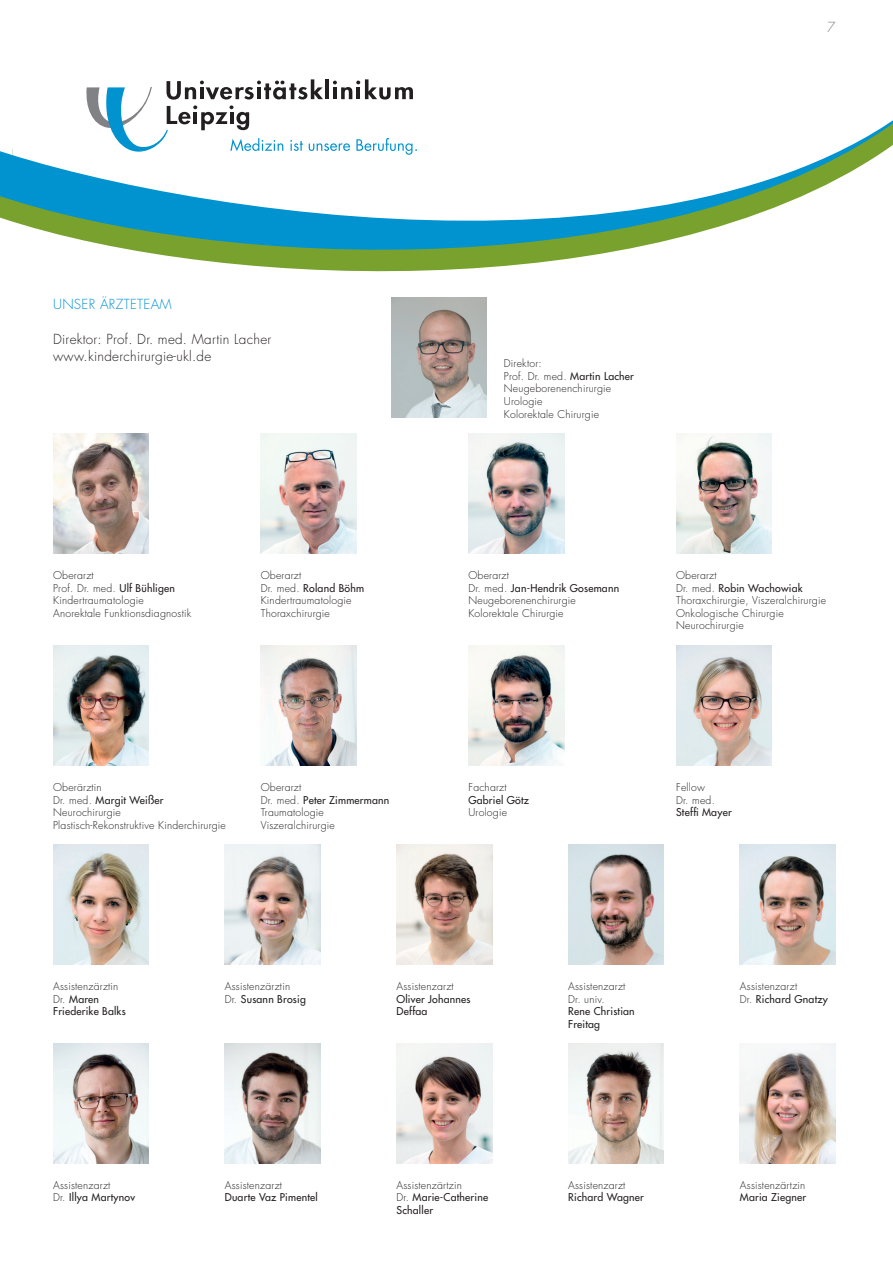
<style>
.page{position:relative;width:893px;height:1263px;background:#fff}
.page>*{position:absolute;margin:0;border:0;box-sizing:border-box;transform-origin:0 0}
.t1{font:300 13.5px/16.5px "Futura Std";letter-spacing:.02em;color:#231f20}
.t2{font:300 13.5px "Futura Std";letter-spacing:.02em;color:#0093d0}
.t3{font:300 13.5px "Futura Std";color:#808285}
.t4{font:300 10.5px/12.6px "Futura Std";letter-spacing:.02em;color:#231f20}
.t5{font:500 10.5px/12.6px "Futura Std";letter-spacing:.02em;color:#231f20}
.s1{font-weight:500}
.s2{font-weight:300}
</style>
<div class="page">
<svg style="left:86px;top:79px;width:327px;height:35px"></svg>
<svg style="left:91px;top:114px;width:802px;height:21px"></svg>
<svg style="left:0;top:135px;width:893px;height:163px"></svg>
<img style="left:53px;top:1043px;width:96px;height:120px">
<img style="left:225px;top:1043px;width:95px;height:120px">
<img style="left:396px;top:1043px;width:96px;height:120px">
<img style="left:568px;top:1043px;width:96px;height:120px">
<img style="left:740px;top:1043px;width:96px;height:120px">
<img style="left:53px;top:845px;width:96px;height:119px">
<img style="left:225px;top:845px;width:95px;height:119px">
<img style="left:396px;top:845px;width:96px;height:119px">
<img style="left:568px;top:845px;width:96px;height:119px">
<img style="left:740px;top:845px;width:96px;height:119px">
<img style="left:53px;top:645px;width:96px;height:120px">
<img style="left:261px;top:645px;width:95px;height:120px">
<img style="left:468px;top:645px;width:96px;height:120px">
<img style="left:676px;top:645px;width:96px;height:120px">
<img style="left:53px;top:433px;width:96px;height:120px">
<img style="left:261px;top:433px;width:95px;height:120px">
<img style="left:468px;top:433px;width:96px;height:120px">
<img style="left:676px;top:433px;width:96px;height:120px">
<img style="left:391px;top:298px;width:96px;height:120px">
<p class="t2" style="left:53px;top:296px;width:120px">UNSER ÄRZTETEAM</p>
<p class="t1" style="left:53px;top:332px;width:220px">Direktor: Prof. Dr. med. Martin Lacher www.kinderchirurgie-ukl.de</p>
<p class="t4" style="left:504px;top:357px;width:132px">Direktor:<br>Prof. Dr. med. <span class="s1">Martin Lacher<br></span>Neugeborenenchirurgie<br>Urologie<br>Kolorektale Chirurgie</p>
<p class="t3" style="left:827px;top:19px;width:10px">7</p>
<p class="t4" style="left:53px;top:569px;width:140px">Oberarzt<br>Prof. Dr. med. <span class="s1">Ulf Bühligen<br></span>Kindertraumatologie<br>Anorektale Funktionsdiagnostik</p>
<p class="t4" style="left:261px;top:569px;width:105px">Oberarzt<br>Dr. med. <span class="s1">Roland Böhm<br></span>Kindertraumatologie<br>Thoraxchirurgie</p>
<p class="t4" style="left:468px;top:569px;width:152px">Oberarzt<br>Dr. med. <span class="s1">Jan-Hendrik Gosemann<br></span>Neugeborenenchirurgie<br>Kolorektale Chirurgie</p>
<p class="t4" style="left:676px;top:569px;width:151px">Oberarzt<br>Dr. med. <span class="s1">Robin Wachowiak<br></span>Thoraxchirurgie, Viszeralchirurgie<br>Onkologische Chirurgie<br>Neurochirurgie</p>
<p class="t4" style="left:53px;top:781px;width:174px">Oberärztin<br>Dr. med. <span class="s1">Margit Weißer<br></span>Neurochirurgie<br>Plastisch-Rekonstruktive Kinderchirurgie</p>
<p class="t4" style="left:261px;top:781px;width:130px">Oberarzt<br>Dr. med. <span class="s1">Peter Zimmermann<br></span>Traumatologie<br>Viszeralchirurgie</p>
<p class="t4" style="left:468px;top:781px;width:40px">Facharzt</p>
<p class="t5" style="left:468px;top:793px;width:62px">Gabriel Götz</p>
<p class="t4" style="left:468px;top:806px;width:40px">Urologie</p>
<p class="t4" style="left:676px;top:781px;width:40px">Fellow<br>Dr. med.</p>
<p class="t5" style="left:676px;top:806px;width:57px">Steffi Mayer</p>
<p class="t5" style="left:53px;top:980px;width:74px"><span class="s2">Assistenzärztin<br>Dr.</span> Maren<br>Friederike Balks</p>
<p class="t4" style="left:225px;top:980px;width:82px">Assistenzärztin<br>Dr. <span class="s1">Susann Brosig</span></p>
<p class="t4" style="left:396px;top:980px;width:59px">Assistenzarzt</p>
<p class="t5" style="left:396px;top:993px;width:76px">Oliver Johannes<br>Deffaa</p>
<p class="t4" style="left:568px;top:980px;width:59px">Assistenzarzt<br>Dr. univ.</p>
<p class="t5" style="left:568px;top:1005px;width:68px">Rene Christian<br>Freitag</p>
<p class="t5" style="left:225px;top:1191px;width:95px">Duarte Vaz Pimentel</p>
<p class="t5" style="left:396px;top:1179px;width:93px"><span class="s2">Assistenzärtzin<br>Dr.</span> Marie-Catherine<br>Schaller</p>
<p class="t4" style="left:568px;top:1179px;width:59px">Assistenzarzt</p>
<p class="t4" style="left:53px;top:1179px;width:83px">Assistenzarzt<br>Dr. <span class="s1">Illya Martynov</span></p>
<p class="t4" style="left:225px;top:1179px;width:59px">Assistenzarzt</p>
<p class="t5" style="left:568px;top:1191px;width:77px">Richard Wagner</p>
<p class="t4" style="left:740px;top:980px;width:90px">Assistenzarzt<br>Dr. <span class="s1">Richard Gnatzy</span></p>
<p class="t4" style="left:740px;top:1179px;width:67px">Assistenzärtzin</p>
<p class="t5" style="left:740px;top:1191px;width:68px">Maria Ziegner</p>
</div>
